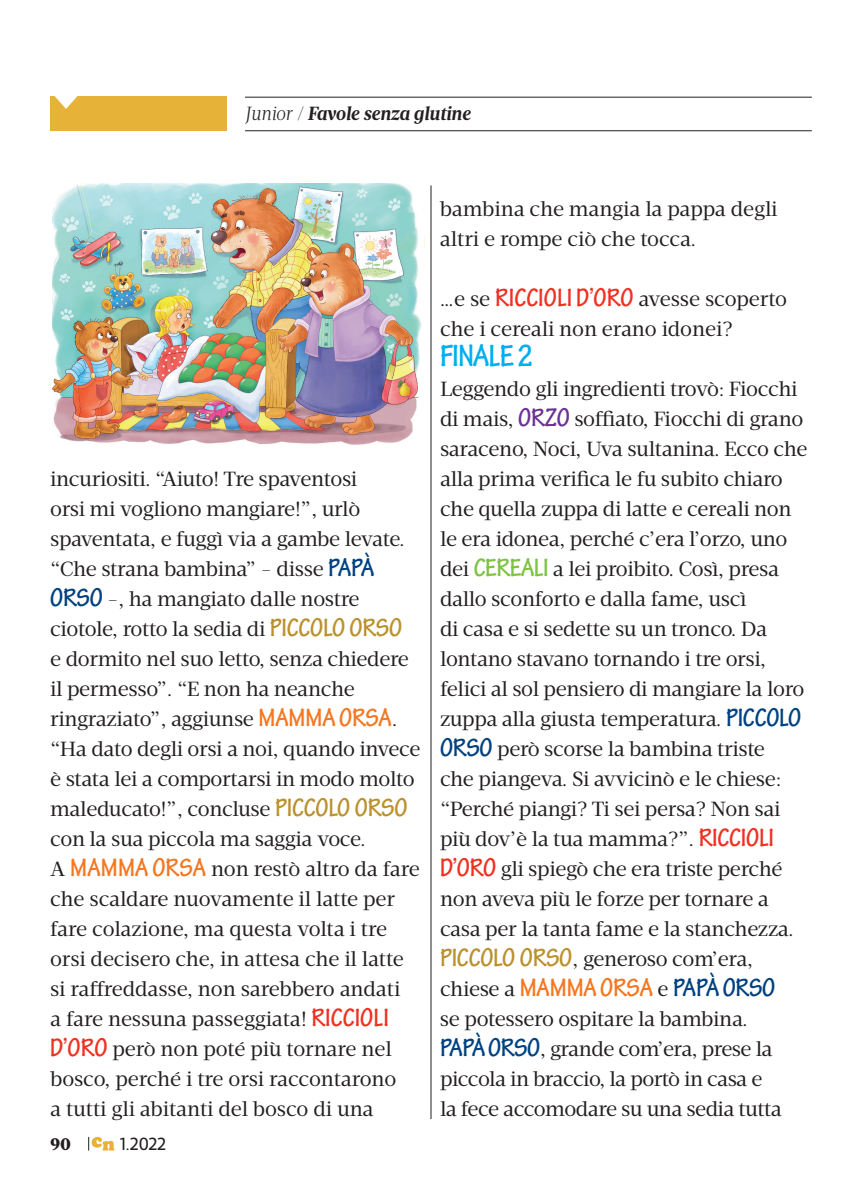
<style>
.page{position:relative;width:862px;height:1202px;background:#fff}
.page>*{position:absolute;margin:0;border:0;box-sizing:border-box;transform-origin:0 0}
.t1{font:700 condensed 33px "Tekton Pro";letter-spacing:-.03em;color:#00aeef}
.t2{font:700 condensed 27px "Tekton Pro";letter-spacing:-.01em;color:#f47721}
.t3{font:21px/30px "Velino Text";letter-spacing:-.015em;color:#231f20}
.t4{font:italic 700 19.5px "Velino Text";letter-spacing:-.01em;color:#231f20}
.t5{font:18px "Velino Sans";color:#231f20}
.t6{font:800 18px "Acta";color:#231f20}
.s1{font-weight:300}
.s2{font-family:"Tekton Pro";font-weight:700;font-stretch:condensed;font-size:27px;color:#01417f}
.s3{font-family:"Tekton Pro";font-weight:700;font-stretch:condensed;font-size:27px;color:#bb912e}
.s4{font-family:"Tekton Pro";font-weight:700;font-stretch:condensed;font-size:27px;color:#f47721}
.s5{font-family:"Tekton Pro";font-weight:700;font-stretch:condensed;font-size:27px;color:#ef3122}
.s6{font-family:"Tekton Pro";font-weight:700;font-stretch:condensed;font-size:27px;color:#6b3294}
.s7{font-family:"Tekton Pro";font-weight:700;font-stretch:condensed;font-size:27px;color:#7dc241}
.s8{font-family:"Velino Text";font-weight:400;font-stretch:normal;font-size:21px;color:#231f20}
.s9{color:#01417f}
</style>
<div class="page">
<hr style="left:245px;top:97px;width:566px;height:1px;background:#231f20">
<hr style="left:245px;top:130px;width:566px;height:1px;background:#231f20">
<svg style="left:88px;top:1137px;width:26px;height:13px"></svg>
<div style="left:50px;top:97px;width:177px;height:34px;background:#e6b238"></div>
<svg style="left:54px;top:96px;width:24px;height:13px"></svg>
<hr style="left:430px;top:185px;width:1px;height:934px;background:#231f20">
<img style="left:52px;top:184px;width:372px;height:261px">
<p class="t4" style="left:245px;top:102px;width:227px"><span class="s1">Junior /</span> Favole senza glutine</p>
<p class="t3" style="left:50px;top:463px;width:372px">incuriositi. “Aiuto! Tre spaventosi<br>orsi mi vogliono mangiare!”, urlò spaventata, e fuggì via a gambe levate. “Che strana bambina” - disse <span class="s2">PAPÀ ORSO</span> -, ha mangiato dalle nostre ciotole, rotto la sedia di <span class="s3">PICCOLO ORSO<br></span>e dormito nel suo letto, senza chiedere il permesso”. “E non ha neanche ringraziato”, aggiunse <span class="s4">MAMMA ORSA</span>. “Ha dato degli orsi a noi, quando invece è stata lei a comportarsi in modo molto maleducato!”, concluse <span class="s3">PICCOLO ORSO </span>con la sua piccola ma saggia voce.<br>A <span class="s4">MAMMA ORSA</span> non restò altro da fare che scaldare nuovamente il latte per fare colazione, ma questa volta i tre orsi decisero che, in attesa che il latte si raffreddasse, non sarebbero andati<br>a fare nessuna passeggiata! <span class="s5">RICCIOLI D’ORO</span> però non poté più tornare nel bosco, perché i tre orsi raccontarono<br>a tutti gli abitanti del bosco di una</p>
<p class="t6" style="left:50px;top:1133px;width:23px">90</p>
<p class="t5" style="left:120px;top:1133px;width:48px">1.2022</p>
<p class="t3" style="left:440px;top:194px;width:339px">bambina che mangia la pappa degli altri e rompe ciò che tocca.</p>
<p class="t3" style="left:440px;top:283px;width:348px">…e se <span class="s5">RICCIOLI D’ORO</span> avesse scoperto che i cereali non erano idonei?</p>
<h1 class="t1" style="left:440px;top:336px;width:95px">FINALE 2</h1>
<p class="t3" style="left:440px;top:373px;width:369px">Leggendo gli ingredienti trovò: Fiocchi di mais, <span class="s6">ORZO</span> soffiato, Fiocchi di grano saraceno, Noci, Uva sultanina. Ecco che alla prima verifica le fu subito chiaro che quella zuppa di latte e cereali non le era idonea, perché c’era l’orzo, uno dei <span class="s7">CEREALI</span> a lei proibito. Così, presa dallo sconforto e dalla fame, uscì<br>di casa e si sedette su un tronco. Da lontano stavano tornando i tre orsi, felici al sol pensiero di mangiare la loro zuppa alla giusta temperatura. <span class="s2">PICCOLO ORSO</span> però scorse la bambina triste<br>che piangeva. Si avvicinò e le chiese: “Perché piangi? Ti sei persa? Non sai più dov’è la tua mamma?”. <span class="s5">RICCIOLI D’ORO</span> gli spiegò che era triste perché non aveva più le forze per tornare a casa per la tanta fame e la stanchezza.<br><span class="s3">PICCOLO ORSO</span>, generoso com’era,</p>
<p class="t2" style="left:440px;top:971px;width:337px"><span class="s8">chiese a</span> MAMMA ORSA <span class="s8">e</span> <span class="s9">PAPÀ ORSO</span></p>
<p class="t3" style="left:440px;top:1003px;width:343px">se potessero ospitare la bambina.<br><span class="s2">PAPÀ ORSO</span>, grande com’era, prese la piccola in braccio, la portò in casa e la fece accomodare su una sedia tutta</p>
</div>
